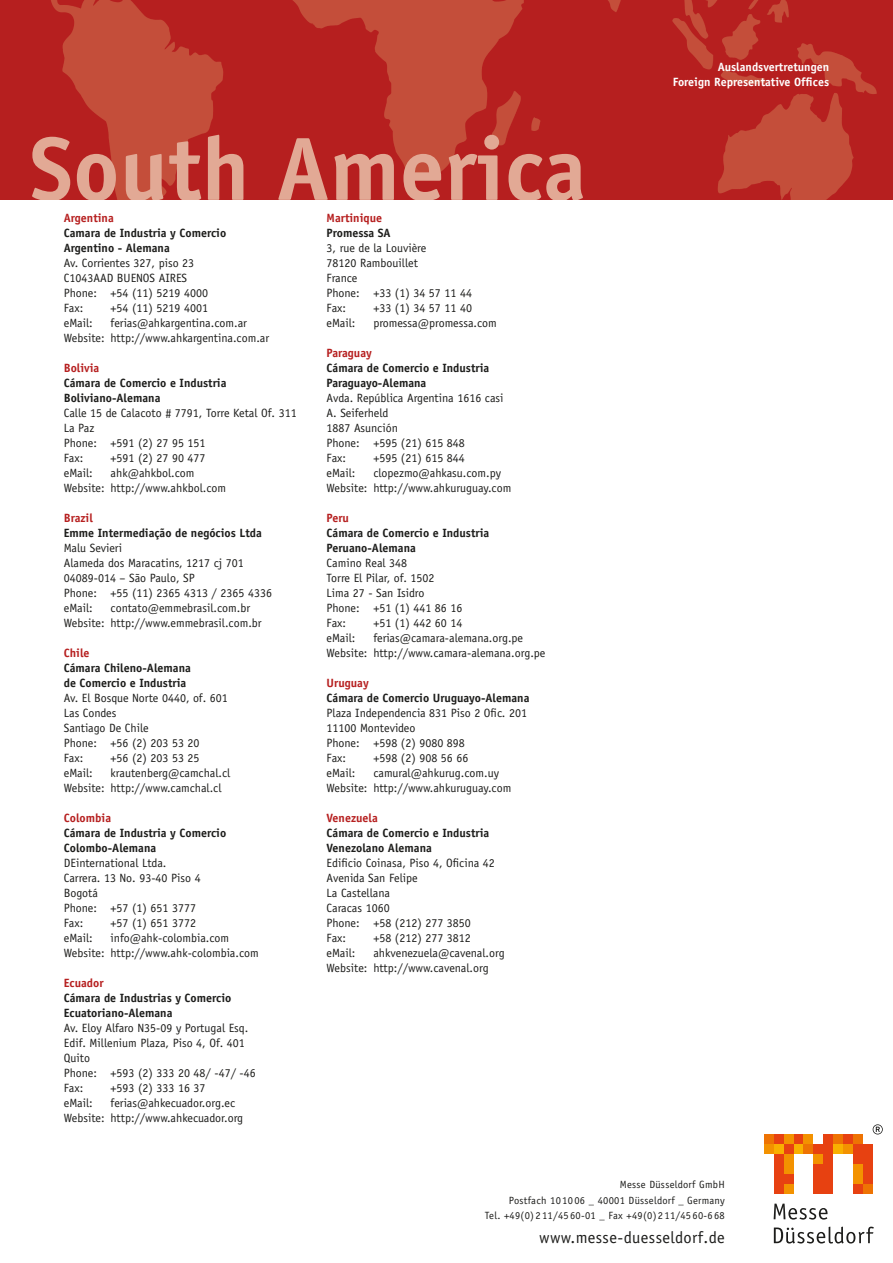
<style>
.page{position:relative;width:893px;height:1263px;background:#fff}
.page>*{position:absolute;margin:0;border:0;box-sizing:border-box;transform-origin:0 0}
.t1{font:700 90px "Officina Sans";color:#e2a995}
.t2{font:16.5px "Officina Sans";letter-spacing:.025em;color:#1d1d1b}
.t3{font:12px/15px "Officina Sans";color:#1d1d1b}
.t4{font:700 12px/15px "Officina Sans";color:#1d1d1b}
.t5{font:700 12px "Officina Sans";color:#b61f1f}
.t6{font:700 12px/15px "Officina Sans";color:#fff;text-align:right}
.t7{font:10.5px/15.5px "Officina Sans";letter-spacing:.025em;color:#1d1d1b;text-align:right}
</style>
<div class="page">
<img style="left:0;top:0;width:893px;height:200px">
<svg style="left:774px;top:1226px;width:100px;height:17px"></svg>
<svg style="left:774px;top:1203px;width:53px;height:16px"></svg>
<div style="left:764px;top:1144px;width:10px;height:10px;background:#f39200"></div>
<div style="left:774px;top:1134px;width:10px;height:10px;background:#e74111"></div>
<div style="left:774px;top:1144px;width:10px;height:10px;background:#f9b000"></div>
<div style="left:784px;top:1134px;width:10px;height:10px;background:#f39200"></div>
<div style="left:784px;top:1144px;width:10px;height:10px;background:#e74111"></div>
<div style="left:794px;top:1134px;width:9px;height:10px;background:#e74111"></div>
<div style="left:794px;top:1144px;width:9px;height:10px;background:#f9b000"></div>
<div style="left:803px;top:1134px;width:10px;height:10px;background:#f39200"></div>
<div style="left:803px;top:1144px;width:10px;height:10px;background:#ee7303"></div>
<div style="left:833px;top:1134px;width:10px;height:10px;background:#ee7303"></div>
<div style="left:833px;top:1144px;width:10px;height:10px;background:#f9b000"></div>
<div style="left:843px;top:1134px;width:10px;height:10px;background:#e74111"></div>
<div style="left:843px;top:1144px;width:10px;height:10px;background:#f39200"></div>
<div style="left:853px;top:1134px;width:10px;height:10px;background:#ee7303"></div>
<div style="left:853px;top:1144px;width:10px;height:20px;background:#e74111"></div>
<div style="left:863px;top:1144px;width:10px;height:40px;background:#e74111"></div>
<div style="left:774px;top:1154px;width:10px;height:40px;background:#e74111"></div>
<div style="left:784px;top:1154px;width:10px;height:20px;background:#f39200"></div>
<div style="left:784px;top:1174px;width:10px;height:10px;background:#e74111"></div>
<div style="left:784px;top:1184px;width:10px;height:10px;background:#f39200"></div>
<div style="left:853px;top:1164px;width:10px;height:20px;background:#f39200"></div>
<div style="left:863px;top:1184px;width:10px;height:10px;background:#ee7303"></div>
<div style="left:764px;top:1134px;width:10px;height:10px;background:#ee7303"></div>
<div style="left:813px;top:1144px;width:10px;height:10px;background:#e74111"></div>
<div style="left:813px;top:1154px;width:10px;height:10px;background:#f39200"></div>
<div style="left:813px;top:1164px;width:10px;height:30px;background:#e74111"></div>
<div style="left:823px;top:1134px;width:10px;height:60px;background:#e74111"></div>
<div style="left:853px;top:1184px;width:10px;height:10px;background:#e74111"></div>
<svg style="left:873px;top:1124px;width:10px;height:10px"></svg>
<h1 class="t1" style="left:30px;top:113px;width:558px">South America</h1>
<p class="t5" style="left:64px;top:210px;width:52px">Argentina</p>
<p class="t4" style="left:64px;top:225px;width:164px">Camara de Industria y Comercio<br>Argentino - Alemana</p>
<p class="t3" style="left:64px;top:256px;width:146px">Av. Corrientes 327, piso 23<br>C1043AAD BUENOS AIRES  <br>Phone: +54 (11) 5219 4000<br>Fax:</p>
<p class="t5" style="left:327px;top:210px;width:57px">Martinique</p>
<p class="t4" style="left:327px;top:225px;width:66px">Promessa SA</p>
<p class="t3" style="left:327px;top:241px;width:147px">3, rue de la Louvière<br>78120 Rambouillet<br>France  <br>Phone: +33 (1) 34 57 11 44<br>Fax:</p>
<p class="t3" style="left:111px;top:301px;width:99px">+54 (11) 5219 4001</p>
<p class="t3" style="left:373px;top:301px;width:100px">+33 (1) 34 57 11 40</p>
<p class="t3" style="left:64px;top:316px;width:207px;text-indent:47px">ferias@ahkargentina.com.ar<br>Website: http://www.ahkargentina.com.ar</p>
<p class="t5" style="left:64px;top:360px;width:37px">Bolivia</p>
<p class="t4" style="left:64px;top:375px;width:164px">Cámara de Comercio e Industria<br>Boliviano-Alemana</p>
<p class="t3" style="left:64px;top:406px;width:234px">Calle 15 de Calacoto # 7791, Torre Ketal Of. 311<br>La Paz  <br>Phone: +591 (2) 27 95 151<br>Fax:</p>
<p class="t3" style="left:64px;top:316px;width:30px">eMail:</p>
<p class="t3" style="left:111px;top:451px;width:97px">+591 (2) 27 90 477</p>
<p class="t3" style="left:64px;top:466px;width:164px;text-indent:47px">ahk@ahkbol.com<br>Website: http://www.ahkbol.com</p>
<p class="t5" style="left:64px;top:510px;width:31px">Brazil</p>
<p class="t4" style="left:64px;top:525px;width:199px">Emme Intermediação de negócios Ltda</p>
<p class="t3" style="left:64px;top:541px;width:210px">Malu Sevieri<br>Alameda dos Maracatins, 1217 cj 701<br>04089-014 – São Paulo, SP  <br>Phone: +55 (11) 2365 4313 / 2365 4336 eMail:</p>
<p class="t3" style="left:64px;top:466px;width:30px">eMail:</p>
<p class="t3" style="left:64px;top:601px;width:199px;text-indent:47px">contato@emmebrasil.com.br<br>Website: http://www.emmebrasil.com.br</p>
<p class="t5" style="left:64px;top:645px;width:27px">Chile</p>
<p class="t4" style="left:64px;top:660px;width:129px">Cámara Chileno-Alemana de Comercio e Industria</p>
<p class="t3" style="left:64px;top:691px;width:166px">Av. El Bosque Norte 0440, of. 601<br>Las Condes<br>Santiago De Chile  <br>Phone: +56 (2) 203 53 20<br>Fax:</p>
<p class="t3" style="left:111px;top:751px;width:91px">+56 (2) 203 53 25</p>
<p class="t3" style="left:64px;top:766px;width:168px;text-indent:47px">krautenberg@camchal.cl<br>Website: http://www.camchal.cl</p>
<p class="t5" style="left:64px;top:810px;width:49px">Colombia</p>
<p class="t4" style="left:64px;top:825px;width:164px">Cámara de Industria y Comercio<br>Colombo-Alemana</p>
<p class="t3" style="left:64px;top:856px;width:138px">DEinternational Ltda.<br>Carrera. 13 No. 93-40 Piso 4<br>Bogotá  <br>Phone: +57 (1) 651 3777<br>Fax:</p>
<p class="t3" style="left:64px;top:766px;width:30px">eMail:</p>
<p class="t3" style="left:111px;top:916px;width:87px">+57 (1) 651 3772</p>
<p class="t3" style="left:64px;top:931px;width:197px;text-indent:47px">info@ahk-colombia.com<br>Website: http://www.ahk-colombia.com</p>
<p class="t5" style="left:64px;top:975px;width:41px">Ecuador</p>
<p class="t4" style="left:64px;top:990px;width:169px">Cámara de Industrias y Comercio<br>Ecuatoriano-Alemana</p>
<p class="t3" style="left:64px;top:1021px;width:194px">Av. Eloy Alfaro N35-09 y Portugal Esq.<br>Edif. Millenium Plaza, Piso 4, Of. 401<br>Quito  <br>Phone: +593 (2) 333 20 48/ -47/ -46<br>Fax:</p>
<p class="t3" style="left:64px;top:931px;width:30px">eMail:</p>
<p class="t3" style="left:111px;top:1081px;width:97px">+593 (2) 333 16 37</p>
<p class="t3" style="left:64px;top:1096px;width:181px;text-indent:47px">ferias@ahkecuador.org.ec<br>Website: http://www.ahkecuador.org</p>
<p class="t3" style="left:64px;top:1096px;width:30px">eMail:</p>
<p class="t3" style="left:327px;top:316px;width:30px">eMail:</p>
<p class="t3" style="left:373px;top:316px;width:125px">promessa@promessa.com</p>
<p class="t5" style="left:327px;top:345px;width:47px">Paraguay</p>
<p class="t4" style="left:327px;top:360px;width:164px">Cámara de Comercio e Industria<br>Paraguayo-Alemana</p>
<p class="t3" style="left:327px;top:391px;width:178px">Avda. República Argentina 1616 casi<br>A. Seiferheld<br>1887 Asunción  <br>Phone: +595 (21) 615 848<br>Fax:</p>
<p class="t3" style="left:373px;top:451px;width:93px">+595 (21) 615 844</p>
<p class="t3" style="left:327px;top:466px;width:186px;text-indent:47px">clopezmo@ahkasu.com.py<br>Website: http://www.ahkuruguay.com</p>
<p class="t5" style="left:327px;top:510px;width:24px">Peru</p>
<p class="t4" style="left:327px;top:525px;width:164px">Cámara de Comercio e Industria<br>Peruano-Alemana</p>
<p class="t3" style="left:327px;top:556px;width:137px">Camino Real 348<br>Torre El Pilar, of. 1502<br>Lima 27 - San Isidro  <br>Phone: +51 (1) 441 86 16<br>Fax:</p>
<p class="t3" style="left:327px;top:466px;width:30px">eMail:</p>
<p class="t3" style="left:373px;top:616px;width:91px">+51 (1) 442 60 14</p>
<p class="t3" style="left:327px;top:631px;width:220px;text-indent:47px">ferias@camara-alemana.org.pe<br>Website: http://www.camara-alemana.org.pe</p>
<p class="t5" style="left:327px;top:675px;width:44px">Uruguay</p>
<p class="t4" style="left:327px;top:690px;width:204px">Cámara de Comercio Uruguayo-Alemana</p>
<p class="t3" style="left:327px;top:706px;width:202px">Plaza Independencia 831 Piso 2 Ofic. 201<br>11100 Montevideo  <br>Phone: +598 (2) 9080 898<br>Fax:</p>
<p class="t3" style="left:327px;top:631px;width:30px">eMail:</p>
<p class="t3" style="left:373px;top:751px;width:97px">+598 (2) 908 56 66</p>
<p class="t3" style="left:327px;top:766px;width:186px;text-indent:47px">camural@ahkurug.com.uy<br>Website: http://www.ahkuruguay.com</p>
<p class="t5" style="left:327px;top:810px;width:53px">Venezuela</p>
<p class="t4" style="left:327px;top:825px;width:164px">Cámara de Comercio e Industria<br>Venezolano Alemana</p>
<p class="t3" style="left:327px;top:856px;width:170px">Edificio Coinasa, Piso 4, Oficina 42<br>Avenida San Felipe<br>La Castellana<br>Caracas 1060<br>Phone: +58 (212) 277 3850<br>Fax:</p>
<p class="t3" style="left:327px;top:766px;width:30px">eMail:</p>
<p class="t3" style="left:373px;top:931px;width:99px">+58 (212) 277 3812</p>
<p class="t3" style="left:327px;top:946px;width:180px;text-indent:47px">ahkvenezuela@cavenal.org<br>Website: http://www.cavenal.org</p>
<p class="t3" style="left:327px;top:946px;width:30px">eMail:</p>
<p class="t6" style="left:673px;top:59px;width:158px">Auslandsvertretungen<br>Foreign Representative Offices</p>
<p class="t7" style="left:485px;top:1177px;width:241px">Messe Düsseldorf GmbH<br>Postfach 101006 _ 40001 Düsseldorf _ Germany<br>Tel. +49(0)211/4560-01 _ Fax +49(0)211/4560-668</p>
<h2 class="t2" style="left:539px;top:1228px;width:187px">www.messe-duesseldorf.de</h2>
</div>
